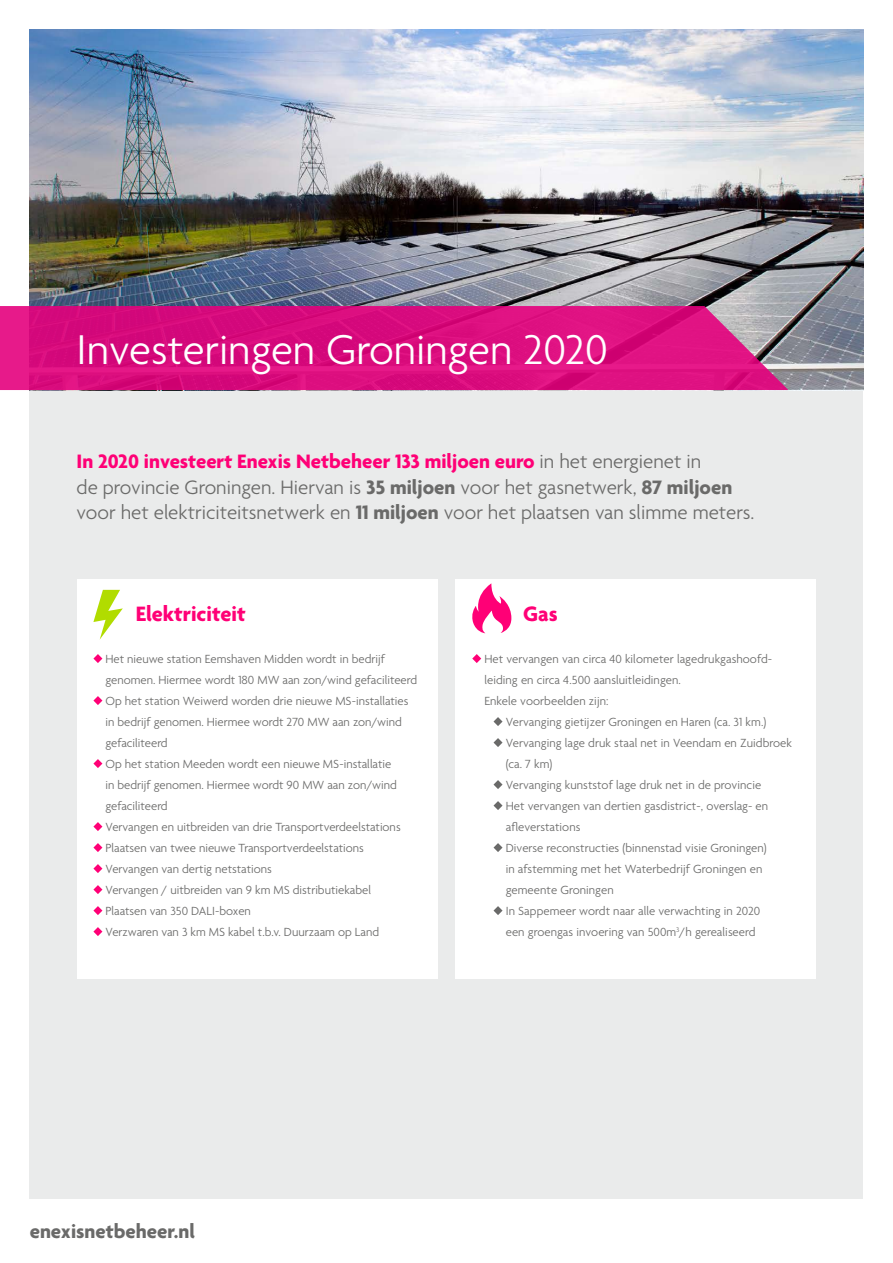
<style>
.page{position:relative;width:893px;height:1263px;background:#fff}
.page>*{position:absolute;margin:0;border:0;box-sizing:border-box;transform-origin:0 0}
.t1{font:300 45px "Agenda";color:#fff}
.t2{font:700 22.5px "Agenda";color:#ff0076}
.t3{font:300 21px/25.5px "Agenda";color:#6a6a69}
.t4{font:700 21px "Agenda";color:#6a6a69}
.t5{font:300 12.75px/21px "Agenda";color:#6a6a69}
.s1{font-weight:700;color:#ff0076}
.s2{font-weight:700}
</style>
<div class="page">
<div style="left:30px;top:30px;width:833px;height:1169px;background:#eaebeb"></div>
<div style="left:77px;top:579px;width:361px;height:399px;background:#fff"></div>
<div style="left:455px;top:579px;width:361px;height:399px;background:#fff"></div>
<svg style="left:93px;top:654px;width:9px;height:9px"></svg>
<svg style="left:93px;top:696px;width:9px;height:9px"></svg>
<svg style="left:93px;top:759px;width:9px;height:9px"></svg>
<svg style="left:93px;top:822px;width:9px;height:9px"></svg>
<svg style="left:93px;top:843px;width:9px;height:9px"></svg>
<svg style="left:93px;top:864px;width:9px;height:9px"></svg>
<svg style="left:93px;top:885px;width:9px;height:9px"></svg>
<svg style="left:93px;top:906px;width:9px;height:9px"></svg>
<svg style="left:93px;top:927px;width:9px;height:9px"></svg>
<svg style="left:93px;top:590px;width:30px;height:50px"></svg>
<svg style="left:472px;top:654px;width:9px;height:9px"></svg>
<svg style="left:493px;top:717px;width:9px;height:9px"></svg>
<svg style="left:493px;top:738px;width:9px;height:9px"></svg>
<svg style="left:493px;top:780px;width:9px;height:9px"></svg>
<svg style="left:493px;top:801px;width:9px;height:9px"></svg>
<svg style="left:493px;top:843px;width:9px;height:9px"></svg>
<svg style="left:493px;top:906px;width:9px;height:9px"></svg>
<svg style="left:472px;top:583px;width:39px;height:50px"></svg>
<img style="left:30px;top:30px;width:833px;height:360px">
<svg style="left:0;top:306px;width:788px;height:84px;background:#d71581"></svg>
<h1 class="t1" style="left:77px;top:325px;width:533px">Investeringen Groningen 2020</h1>
<h3 class="t3" style="left:77px;top:450px;width:679px"><span class="s1">In 2020 investeert Enexis Netbeheer 133 miljoen euro</span> in het energienet in<br>de provincie Groningen. Hiervan is <span class="s2">35 miljoen</span> voor het gasnetwerk, <span class="s2">87 miljoen </span>voor het elektriciteitsnetwerk en <span class="s2">11 miljoen</span> voor het plaatsen van slimme meters.</h3>
<h2 class="t2" style="left:136px;top:602px;width:111px">Elektriciteit</h2>
<p class="t5" style="left:105px;top:649px;width:313px">Het nieuwe station Eemshaven Midden wordt in bedrijf genomen. Hiermee wordt 180 MW aan zon/wind gefaciliteerd Op het station Weiwerd worden drie nieuwe MS-installaties in bedrijf genomen. Hiermee wordt 270 MW aan zon/wind gefaciliteerd<br>Op het station Meeden wordt een nieuwe MS-installatie<br>in bedrijf genomen. Hiermee wordt 90 MW aan zon/wind gefaciliteerd<br>Vervangen en uitbreiden van drie Transportverdeelstations Plaatsen van twee nieuwe Transportverdeelstations Vervangen van dertig netstations<br>Vervangen / uitbreiden van 9 km MS distributiekabel<br>Plaatsen van 350 DALI-boxen<br>Verzwaren van 3 km MS kabel t.b.v. Duurzaam op Land</p>
<h2 class="t2" style="left:523px;top:602px;width:36px">Gas</h2>
<p class="t5" style="left:484px;top:649px;width:288px">Het vervangen van circa 40 kilometer lagedrukgashoofd&shy;leiding en circa 4.500 aansluitleidingen.<br>Enkele voorbeelden zijn:</p>
<p class="t5" style="left:506px;top:712px;width:288px">Vervanging gietijzer Groningen en Haren (ca. 31 km.)<br>Vervanging lage druk staal net in Veendam en Zuidbroek (ca. 7 km)<br>Vervanging kunststof lage druk net in de provincie<br>Het vervangen van dertien gasdistrict-, overslag- en afleverstations<br>Diverse reconstructies (binnenstad visie Groningen)<br>in afstemming met het Waterbedrijf Groningen en gemeente Groningen<br>In Sappemeer wordt naar alle verwachting in 2020<br>een groengas invoering van 500m<sup>3</sup>/h gerealiseerd</p>
<h3 class="t4" style="left:30px;top:1219px;width:167px">enexisnetbeheer.nl</h3>
</div>
